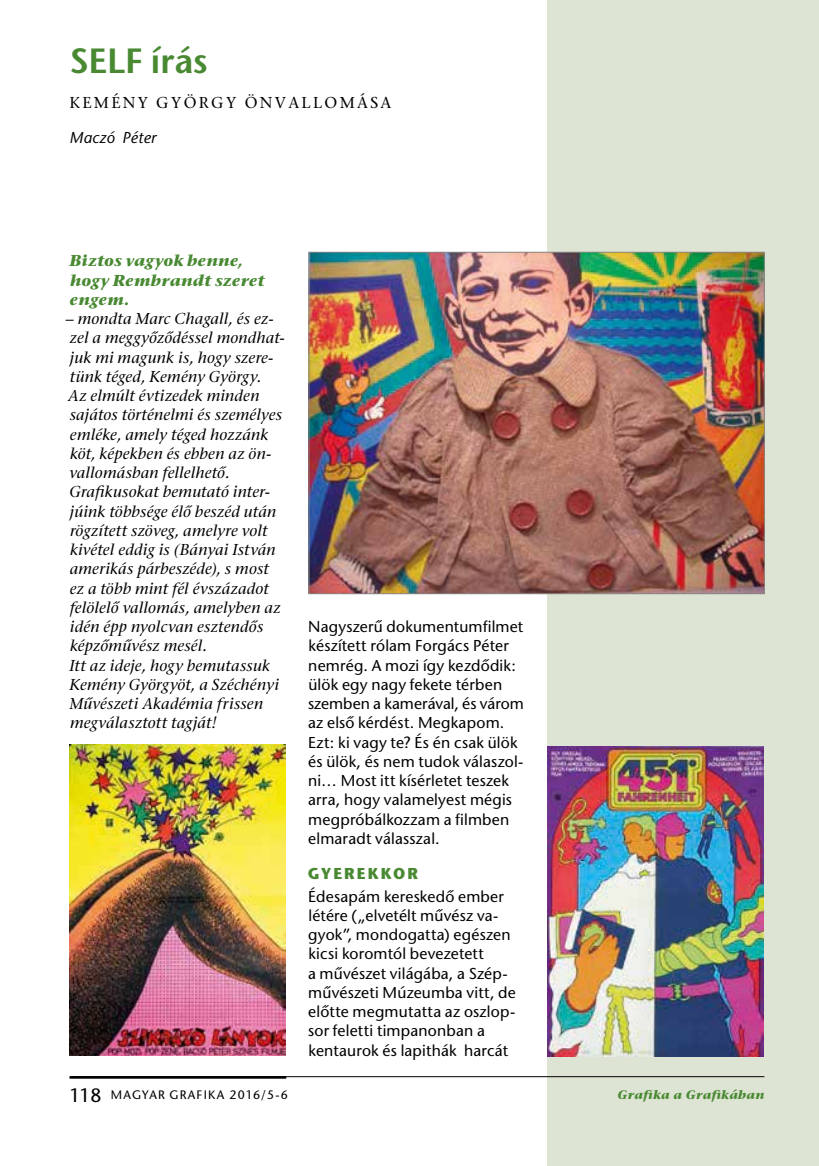
<style>
.page{position:relative;width:819px;height:1166px;background:#fff}
.page>*{position:absolute;margin:0;border:0;box-sizing:border-box;transform-origin:0 0}
.t1{font:35px "Stone San Sem H";letter-spacing:-.005em;color:#488932}
.t2{font:15.75px/19.2px "Stone Serif Italic H";letter-spacing:.015em;color:#000}
.t3{font:15.75px/19.2px "Stone Sans H";letter-spacing:.015em;color:#000}
.t4{font:15.75px/19.2px "Stone Serif Bold Italic H";letter-spacing:.02em;color:#488932}
.t5{font:15.75px "Stone Seriff H";letter-spacing:.15em;color:#000}
.t6{font:15.75px "Stone Sans Italic H";letter-spacing:.01em;color:#000}
.t7{font:15.75px "Stone Sans Bold H";letter-spacing:.12em;color:#488932}
.t8{font:12.25px "Stone Sans H";letter-spacing:.1em;color:#000}
.t9{font:12.25px "Stone Serif Bold Italic H";letter-spacing:.025em;color:#488932}
.s1{font-size:19.25px}
</style>
<div class="page">
<div style="left:547px;top:0;width:272px;height:1166px;background:#dee4d3"></div>
<hr style="left:69px;top:1076px;width:217px;height:2px;background:#000">
<hr style="left:72px;top:1076px;width:692px;height:1px;background:#000">
<img style="left:69px;top:745px;width:216px;height:311px">
<img style="left:310px;top:254px;width:452px;height:338px">
<div style="left:308px;top:252px;width:456px;height:342px;border:1px solid #878786"></div>
<img style="left:547px;top:747px;width:216px;height:309px">
<h1 class="t1" style="left:69px;top:39px;width:140px">SELF írás</h1>
<p class="t5" style="left:69px;top:92px;width:323px">KEMÉNY GYÖRGY ÖNVALLOMÁSA</p>
<p class="t6" style="left:69px;top:128px;width:88px">Maczó Péter</p>
<p class="t4" style="left:70px;top:251px;width:196px">Biztos vagyok benne, hogy Rembrandt szeret engem.</p>
<p class="t2" style="left:66px;top:309px;width:220px">– mondta Marc Chagall, és ez&shy;zel a meggyôzôdéssel mondhat&shy;juk mi magunk is, hogy szere&shy;tünk téged, Kemény György.<br>Az elmúlt évtizedek minden sajátos történelmi és személyes emléke, amely téged hozzánk köt, képekben és ebben az ön&shy;vallomásban fellelhetô.<br>Grafikusokat bemutató inter&shy;júink többsége élô beszéd után rögzített szöveg, amelyre volt kivétel eddig is (Bányai István amerikás párbeszéde), s most<br>ez a több mint fél évszázadot felölelô vallomás, amelyben az idén épp nyolcvan esztendôs képzômûvész mesél.<br>Itt az ideje, hogy bemutassuk<br>Kemény Györgyöt, a Széchényi<br>Mûvészeti Akadémia frissen megválasztott tagját!</p>
<p class="t3" style="left:308px;top:617px;width:217px">Nagyszerû dokumentumfilmet készített rólam forgács Péter nemrég. a mozi így kezdôdik: ülök egy nagy fekete térben szemben a kamerával, és várom az elsô kérdést. megkapom.<br>Ezt: ki vagy te? És én csak ülök és ülök, és nem tudok válaszol&shy;ni… most itt kísérletet teszek arra, hogy valamelyest mégis megpróbálkozzam a filmben elmaradt válasszal.</p>
<p class="t7" style="left:308px;top:864px;width:111px">GYEREKKOR</p>
<p class="t3" style="left:308px;top:886px;width:209px">Édesapám kereskedô ember létére („elvetélt mûvész va&shy;gyok”, mondogatta) egészen kicsi koromtól bevezetett<br>a mûvészet világába, a Szép&shy;mûvészeti múzeumba vitt, de elôtte megmutatta az oszlop&shy;sor feletti timpanonban a kentaurok és lapithák harcát</p>
<p class="t8" style="left:69px;top:1087px;width:220px"><span class="s1">118</span> magyar grafika 2016/5-6</p>
<p class="t9" style="left:617px;top:1087px;width:148px">Grafika a Grafikában</p>
</div>
